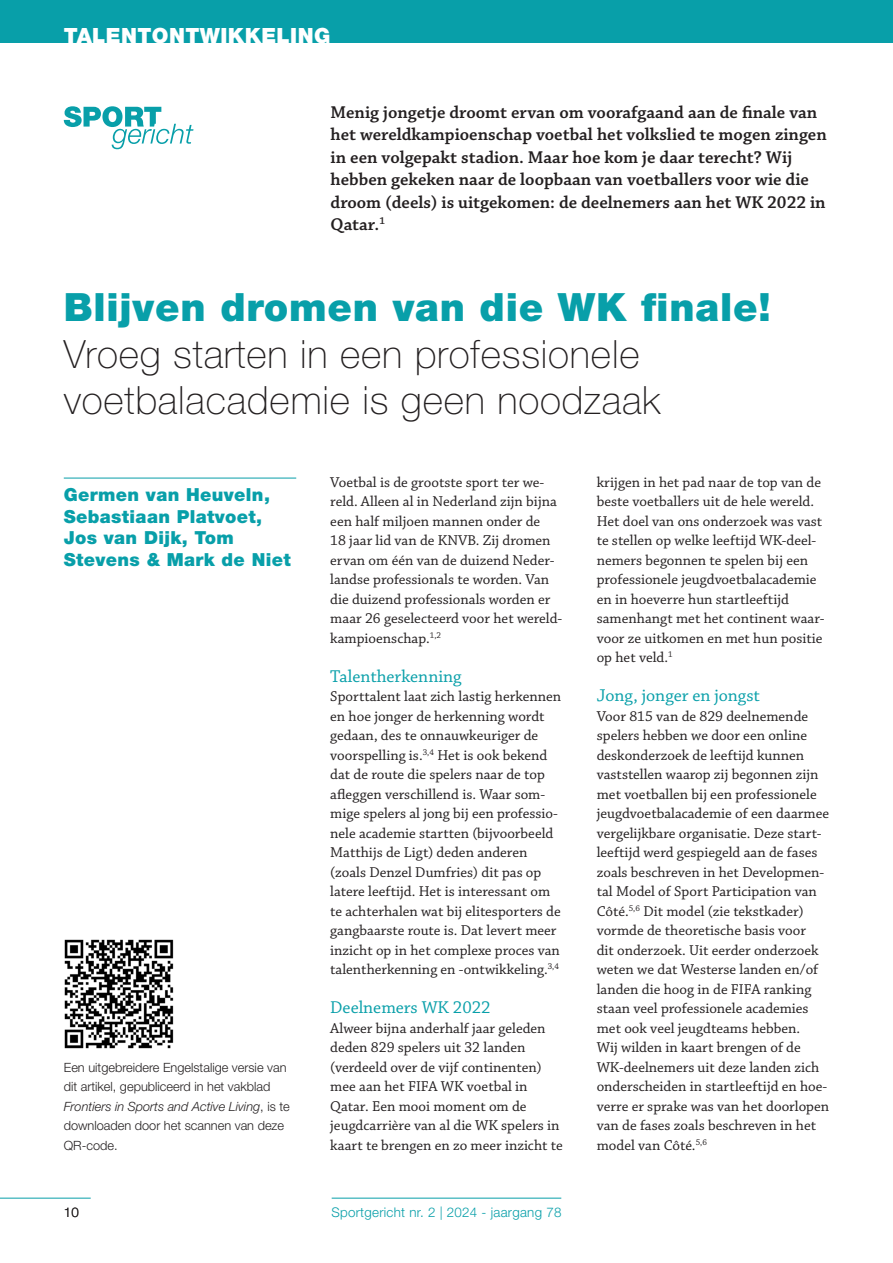
<style>
.page{position:relative;width:893px;height:1263px;background:#fff}
.page>*{position:absolute;margin:0;border:0;box-sizing:border-box;transform-origin:0 0}
.t1{font:100 39px/46.8px "Helvetica Neue LT Std";letter-spacing:.02em;color:#231f20}
._01_-_Kop{font:900 39px "Helvetica Neue LT Std";letter-spacing:.02em;color:#089fa9}
.t2{font:900 21px "Helvetica Neue LT Std";letter-spacing:.02em;color:#fff}
._02_-_Intro{font:600 18px/22.5px "Chaparral Pro";color:#231f20}
.t3{font:900 18px/21.6px "Helvetica Neue LT Std";letter-spacing:.02em;color:#089fa9}
.t4{font:18px "Chaparral Pro";color:#089fa9}
.t5{font:15px/19.5px "Chaparral Pro";color:#231f20}
.t6{font:300 13.35px "Helvetica Neue LT Std";letter-spacing:.02em;color:#089fa9}
.t7{font:300 13.35px "Helvetica Neue LT Std";color:#231f20}
._00_-_Fotobijschrift{font:300 12.75px/19.5px "Helvetica Neue LT Std";color:#231f20}
.s1{font-style:italic}
</style>
<div class="page">
<div style="left:0;top:0;width:893px;height:43px;background:#089fa9"></div>
<hr style="left:0;top:1198px;width:91px;height:1px;background:#089fa9">
<hr style="left:332px;top:1198px;width:229px;height:1px;background:#089fa9">
<svg style="left:64px;top:106px;width:129px;height:43px"></svg>
<hr style="left:64px;top:478px;width:232px;height:1px;background:#089fa9">
<img style="left:64px;top:939px;width:110px;height:110px">
<p class="t2" style="left:64px;top:23px;width:268px">TALENTONTWIKKELING</p>
<p class="_02_-_Intro" style="left:331px;top:101px;width:498px">Menig jongetje droomt ervan om voorafgaand aan de finale van het wereldkampioenschap voetbal het volkslied te mogen zingen in een volgepakt stadion. Maar hoe kom je daar terecht? Wij hebben gekeken naar de loopbaan van voetballers voor wie die droom (deels) is uitgekomen: de deelnemers aan het WK 2022 in Qatar.<sup>1</sup></p>
<p class="_01_-_Kop" style="left:64px;top:284px;width:708px">Blijven dromen van die WK finale!</p>
<p class="t1" style="left:64px;top:330px;width:598px">Vroeg starten in een professionele voetbalacademie is geen noodzaak</p>
<p class="t3" style="left:64px;top:484px;width:228px">Germen van Heuveln,<br>Sebastiaan Platvoet,<br>Jos van Dijk, Tom<br>Stevens &amp; Mark de Niet</p>
<p class="_00_-_Fotobijschrift" style="left:64px;top:1057px;width:227px">Een uitgebreidere Engelstalige versie van dit artikel, gepubliceerd in het vakblad <span class="s1">Frontiers in Sports and Active Living</span>, is te downloaden door het scannen van deze QR-code.</p>
<p class="t5" style="left:330px;top:473px;width:234px">Voetbal is de grootste sport ter we&shy;reld. Alleen al in Nederland zijn bijna een half miljoen mannen onder de<br>18 jaar lid van de KNVB. Zij dromen ervan om één van de duizend Neder&shy;landse professionals te worden. Van die duizend professionals worden er maar 26 geselecteerd voor het wereld&shy;kampioenschap.<sup>1,2</sup></p>
<p class="t4" style="left:330px;top:666px;width:133px">Talentherkenning</p>
<p class="t5" style="left:330px;top:687px;width:232px">Sporttalent laat zich lastig herkennen en hoe jonger de herkenning wordt gedaan, des te onnauwkeuriger de voorspelling is.<sup>3,4</sup> Het is ook bekend dat de route die spelers naar de top afleggen verschillend is. Waar som&shy;mige spelers al jong bij een professio&shy;nele academie startten (bijvoorbeeld Matthijs de Ligt) deden anderen (zoals Denzel Dumfries) dit pas op latere leeftijd. Het is interessant om te achterhalen wat bij elitesporters de gangbaarste route is. Dat levert meer inzicht op in het complexe proces van talentherkenning en -ontwikkeling.<sup>3,4</sup></p>
<p class="t4" style="left:330px;top:998px;width:162px">Deelnemers WK 2022</p>
<p class="t5" style="left:330px;top:1019px;width:234px">Alweer bijna anderhalf jaar geleden deden 829 spelers uit 32 landen (verdeeld over de vijf continenten) mee aan het FIFA WK voetbal in Qatar. Een mooi moment om de jeugdcarrière van al die WK spelers in kaart te brengen en zo meer inzicht te</p>
<p class="t7" style="left:64px;top:1204px;width:17px">10</p>
<p class="t6" style="left:331px;top:1204px;width:232px">Sportgericht nr. 2 | 2024 - jaargang 78</p>
<p class="t5" style="left:597px;top:473px;width:229px">krijgen in het pad naar de top van de beste voetballers uit de hele wereld.<br>Het doel van ons onderzoek was vast te stellen op welke leeftijd WK-deel&shy;nemers begonnen te spelen bij een professionele jeugdvoetbalacademie en in hoeverre hun startleeftijd samenhangt met het continent waar&shy;voor ze uitkomen en met hun positie op het veld.<sup>1</sup></p>
<p class="t4" style="left:597px;top:686px;width:165px">Jong, jonger en jongst</p>
<p class="t5" style="left:597px;top:707px;width:234px">Voor 815 van de 829 deelnemende spelers hebben we door een online deskonderzoek de leeftijd kunnen vaststellen waarop zij begonnen zijn met voetballen bij een professionele jeugdvoetbalacademie of een daarmee vergelijkbare organisatie. Deze start&shy;leeftijd werd gespiegeld aan de fases zoals beschreven in het Developmen&shy;tal Model of Sport Participation van Côté.<sup>5,6</sup> Dit model (zie tekstkader) vormde de theoretische basis voor<br>dit onderzoek. Uit eerder onderzoek weten we dat Westerse landen en/of landen die hoog in de FIFA ranking staan veel professionele academies met ook veel jeugdteams hebben.<br>Wij wilden in kaart brengen of de WK-deelnemers uit deze landen zich onderscheiden in startleeftijd en hoe&shy;verre er sprake was van het doorlopen van de fases zoals beschreven in het model van Côté.<sup>5,6</sup></p>
</div>
